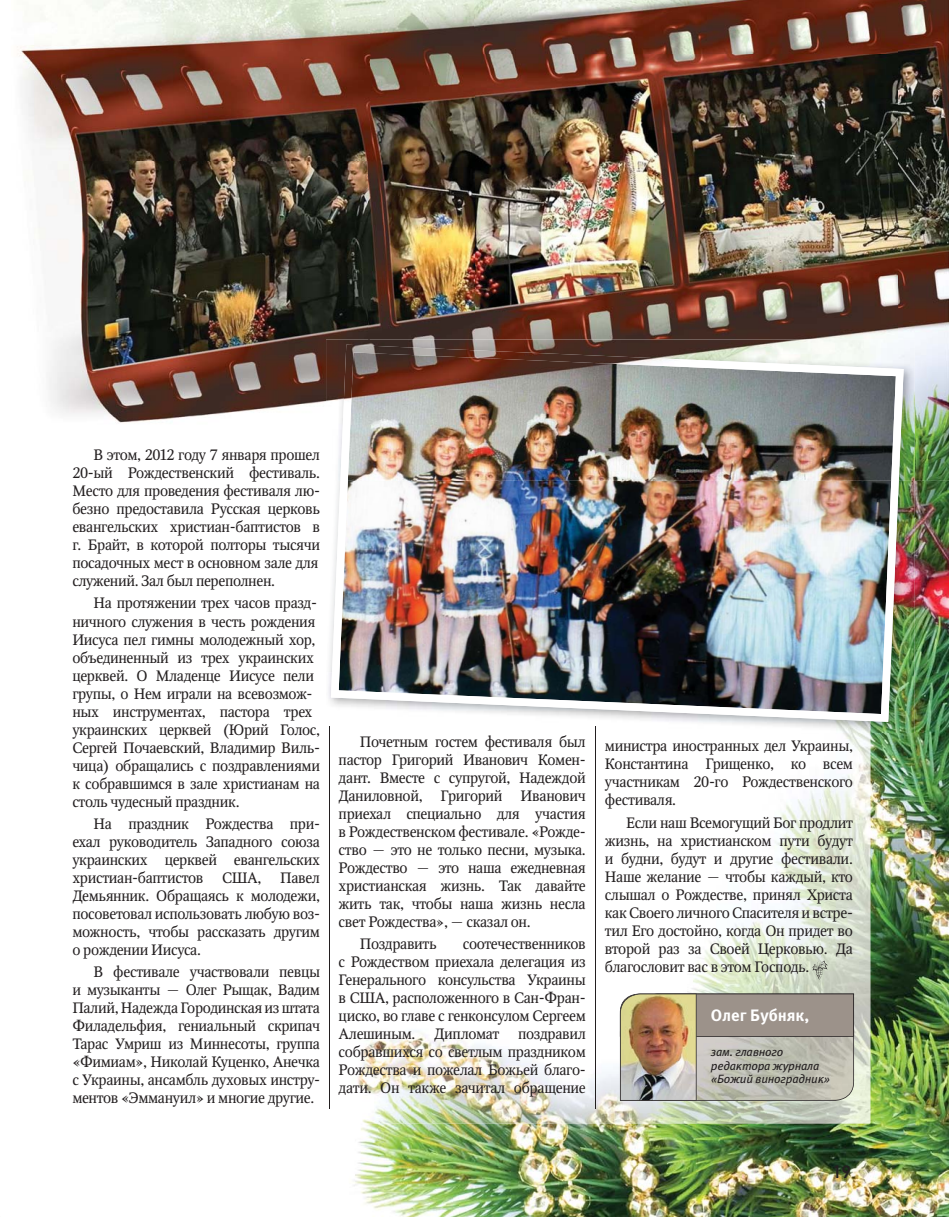
<style>
.page{position:relative;width:949px;height:1217px;background:#fff}
.page>*{position:absolute;margin:0;border:0;box-sizing:border-box;transform-origin:0 0}
.t1{font:500 18px "PF Din Text Pro";color:#231f20}
.t2{font:700 16.5px "Meta Pro";color:#fff}
.t3{font:15px/18px "Octava C";letter-spacing:-.025em;color:#231f20;text-align:justify}
.t4{font:italic 12px/13.5px "Meta Pro";letter-spacing:-.02em;color:#231f20}
</style>
<div class="page">
<img style="left:354px;top:480px;width:594px;height:736px">
<img style="left:329px;top:1073px;width:541px;height:50px">
<img style="left:820px;top:732px;width:50px;height:341px">
<img style="left:354px;top:732px;width:316px;height:341px">
<img style="left:670px;top:732px;width:150px;height:261px">
<img style="left:870px;top:480px;width:44px;height:252px">
<img style="left:329px;top:638px;width:2px;height:34px">
<img style="left:328px;top:672px;width:542px;height:60px">
<img style="left:331px;top:480px;width:572px;height:241px">
<svg style="left:811px;top:960px;width:16px;height:19px"></svg>
<img style="left:896px;top:0;width:52px;height:480px">
<img style="left:17px;top:0;width:351px;height:423px">
<img style="left:474px;top:0;width:422px;height:339px">
<img style="left:368px;top:0;width:106px;height:339px">
<img style="left:326px;top:339px;width:588px;height:141px">
<img style="left:340px;top:344px;width:563px;height:136px">
<img style="left:619px;top:993px;width:234px;height:107px">
<hr style="left:329px;top:725px;width:1px;height:383px;background:#231f20">
<hr style="left:595px;top:725px;width:1px;height:383px;background:#231f20">
<p class="t3" style="left:72px;top:447px;width:249px;text-align:right">В этом, 2012 году 7 января прошел<br>20-ый Рождественский фестиваль.</p>
<p class="t3" style="left:72px;top:483px;width:249px">Место для проведения фестиваля лю&shy;безно предоставила Русская церковь евангельских христиан-баптистов в г. Брайт, в которой полторы тысячи посадочных мест в основном зале для служений. Зал был переполнен.</p>
<p class="t3" style="left:72px;top:596px;width:249px;text-align:left;text-indent:21px">На протяжении трех часов празд&shy;ничного служения в честь рождения<br>Иисуса пел гимны молодежный хор, объединенный из трех украинских церквей. О Младенце Иисусе пели групы, о Нем играли на всевозмож&shy;ных инструментах, пастора трех украинских церквей (Юрий Голос,<br>Сергей Почаевский, Владимир Виль&shy;чица) обращались с поздравлениями к собравшимся в зале христианам на столь чудесный праздник.</p>
<p class="t3" style="left:72px;top:816px;width:249px;text-indent:21px">На праздник Рождества при&shy;ехал руководитель Западного союза украинских церквей евангельских христиан-баптистов США, Павел Демьянник. Обращаясь к молодежи, посоветовал использовать любую воз&shy;можность, чтобы рассказать другим о рождении Иисуса.</p>
<p class="t3" style="left:72px;top:964px;width:249px;text-indent:21px">В фестивале участвовали певцы и музыканты — Олег Рыщак, Вадим Палий, Надежда Городинская из штата Филадельфия, гениальный скрипач Тарас Умриш из Миннесоты, группа «Фимиам», Николай Куценко, Анечка с Украины, ансамбль духовых инстру&shy;ментов «Эммануил» и многие другие.</p>
<p class="t3" style="left:338px;top:734px;width:248px;text-indent:21px">Почетным гостем фестиваля был пастор Григорий Иванович Комен&shy;дант. Вместе с супругой, Надеждой Даниловной, Григорий Иванович приехал специально для участия в Рождественском фестивале. «Рожде&shy;ство — это не только песни, музыка.<br>Рождество — это наша ежедневная христианская жизнь. Так давайте жить так, чтобы наша жизнь несла свет Рождества», — сказал он.</p>
<p class="t3" style="left:360px;top:936px;width:78px">Поздравить</p>
<p class="t3" style="left:338px;top:936px;width:248px;text-indent:124px">соотечественников с Рождеством приехала делегация из Генерального консульства Украины в США, расположенного в Сан-Фран&shy;циско, во главе с генконсулом Сергеем Алешиным. Дипломат поздравил собравшихся со светлым праздником Рождества и пожелал Божьей благо&shy;дати. Он также зачитал обращение</p>
<p class="t3" style="left:604px;top:738px;width:249px">министра иностранных дел Украины, Константина Грищенко, ко всем участникам 20-го Рождественского фестиваля.</p>
<p class="t3" style="left:604px;top:815px;width:249px;text-indent:21px">Если наш Всемогущий Бог продлит жизнь, на христианском пути будут и будни, будут и другие фестивали.<br>Наше желание — чтобы каждый, кто слышал о Рождестве, принял Христа как Своего личного Спасителя и встре&shy;тил Его достойно, когда Он придет во второй раз за Своей Церковью. Да благословит вас в этом Господь.</p>
<p class="t2" style="left:710px;top:1009px;width:100px">Олег Бубняк,</p>
<p class="t4" style="left:710px;top:1046px;width:121px">зам. главного редактора журнала «Божий виноградник»</p>
<p class="t1" style="left:831px;top:1164px;width:20px">19</p>
</div>
